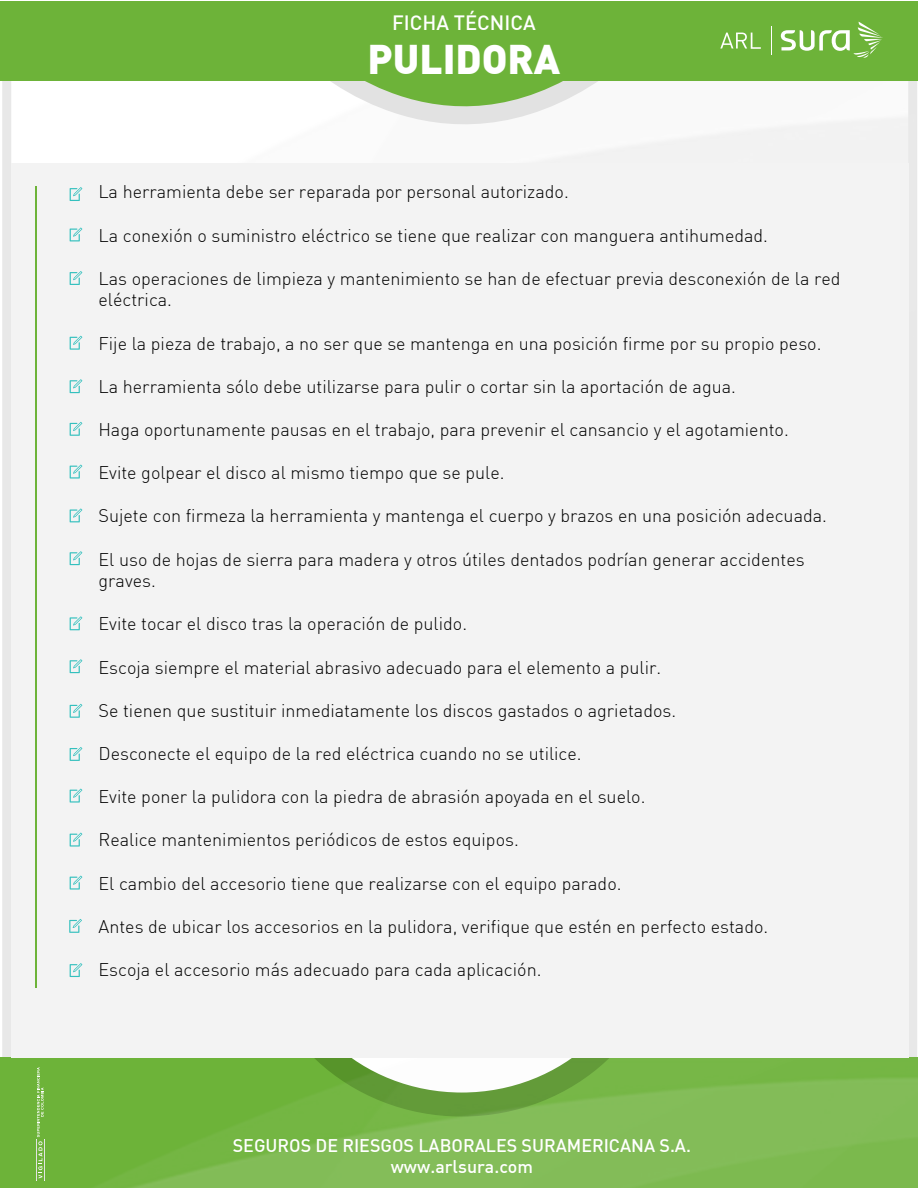
<style>
.page{position:relative;width:918px;height:1188px;background:#fff}
.page>*{position:absolute;margin:0;border:0;box-sizing:border-box;transform-origin:0 0}
.t1{font:900 40.65px "DIN";color:#fff}
.t2{font:500 20.25px "DIN";color:#fff}
.t3{font:300 18px/21.6px "DIN";color:#000}
.t4{font:500 18px/21.6px "DIN";color:#fff;text-align:center}
</style>
<div class="page">
<div style="left:1px;top:1058px;width:917px;height:130px;background:#6db339"></div>
<img style="left:97px;top:1058px;width:821px;height:130px">
<svg style="left:298px;top:81px;width:342px;height:82px"></svg>
<div style="left:1px;top:1px;width:917px;height:80px;background:#6db339"></div>
<svg style="left:771px;top:26px;width:1px;height:29px"></svg>
<svg style="left:781px;top:22px;width:102px;height:36px"></svg>
<svg style="left:720px;top:33px;width:41px;height:16px"></svg>
<hr style="left:36px;top:1139px;width:1px;height:42px;background:#fff">
<hr style="left:44px;top:1139px;width:1px;height:42px;background:#fff">
<svg style="left:37px;top:1067px;width:7px;height:111px"></svg>
<div style="left:12px;top:163px;width:897px;height:895px;background:#f3f3f3"></div>
<hr style="left:35px;top:186px;width:1px;height:802px;background:#6db339">
<svg style="left:70px;top:187px;width:12px;height:14px"></svg>
<svg style="left:70px;top:228px;width:12px;height:13px"></svg>
<svg style="left:70px;top:271px;width:12px;height:14px"></svg>
<svg style="left:70px;top:379px;width:12px;height:14px"></svg>
<svg style="left:70px;top:422px;width:12px;height:14px"></svg>
<svg style="left:70px;top:465px;width:12px;height:14px"></svg>
<svg style="left:70px;top:509px;width:12px;height:13px"></svg>
<svg style="left:70px;top:551px;width:12px;height:14px"></svg>
<svg style="left:70px;top:616px;width:12px;height:14px"></svg>
<svg style="left:70px;top:659px;width:12px;height:14px"></svg>
<svg style="left:70px;top:704px;width:12px;height:14px"></svg>
<svg style="left:70px;top:747px;width:12px;height:14px"></svg>
<svg style="left:70px;top:789px;width:12px;height:14px"></svg>
<svg style="left:70px;top:833px;width:12px;height:14px"></svg>
<svg style="left:70px;top:876px;width:12px;height:14px"></svg>
<svg style="left:69px;top:919px;width:13px;height:14px"></svg>
<svg style="left:70px;top:963px;width:12px;height:14px"></svg>
<svg style="left:70px;top:336px;width:12px;height:14px"></svg>
<p class="t2" style="left:392px;top:9px;width:145px">FICHA TÉCNICA</p>
<h1 class="t1" style="left:367px;top:32px;width:194px">PULIDORA</h1>
<p class="t3" style="left:98px;top:181px;width:472px">La herramienta debe ser reparada por personal autorizado.</p>
<p class="t3" style="left:99px;top:224px;width:671px">La conexión o suministro eléctrico se tiene que realizar con manguera antihumedad.</p>
<p class="t3" style="left:99px;top:267px;width:744px">Las operaciones de limpieza y mantenimiento se han de efectuar previa desconexión de la red eléctrica.</p>
<p class="t3" style="left:99px;top:332px;width:724px">Fije la pieza de trabajo, a no ser que se mantenga en una posición firme por su propio peso.</p>
<p class="t3" style="left:99px;top:375px;width:639px">La herramienta sólo debe utilizarse para pulir o cortar sin la aportación de agua.</p>
<p class="t3" style="left:98px;top:419px;width:692px">Haga oportunamente pausas en el trabajo, para prevenir el cansancio y el agotamiento.</p>
<p class="t3" style="left:99px;top:462px;width:407px">Evite golpear el disco al mismo tiempo que se pule.</p>
<p class="t3" style="left:99px;top:505px;width:730px">Sujete con firmeza la herramienta y mantenga el cuerpo y brazos en una posición adecuada.</p>
<p class="t3" style="left:99px;top:548px;width:708px">El uso de hojas de sierra para madera y otros útiles dentados podrían generar accidentes graves.</p>
<p class="t3" style="left:99px;top:613px;width:370px">Evite tocar el disco tras la operación de pulido.</p>
<p class="t3" style="left:99px;top:656px;width:564px">Escoja siempre el material abrasivo adecuado para el elemento a pulir.</p>
<p class="t3" style="left:99px;top:699px;width:579px">Se tienen que sustituir inmediatamente los discos gastados o agrietados.</p>
<p class="t3" style="left:99px;top:743px;width:485px">Desconecte el equipo de la red eléctrica cuando no se utilice.</p>
<p class="t3" style="left:99px;top:786px;width:548px">Evite poner la pulidora con la piedra de abrasión apoyada en el suelo.</p>
<p class="t3" style="left:99px;top:829px;width:422px">Realice mantenimientos periódicos de estos equipos.</p>
<p class="t3" style="left:99px;top:872px;width:525px">El cambio del accesorio tiene que realizarse con el equipo parado.</p>
<p class="t3" style="left:99px;top:915px;width:671px">Antes de ubicar los accesorios en la pulidora, verifique que estén en perfecto estado.</p>
<p class="t3" style="left:99px;top:959px;width:444px">Escoja el accesorio más adecuado para cada aplicación.</p>
<p class="t4" style="left:233px;top:1134px;width:460px">SEGUROS DE RIESGOS LABORALES SURAMERICANA S.A. www.arlsura.com</p>
</div>
